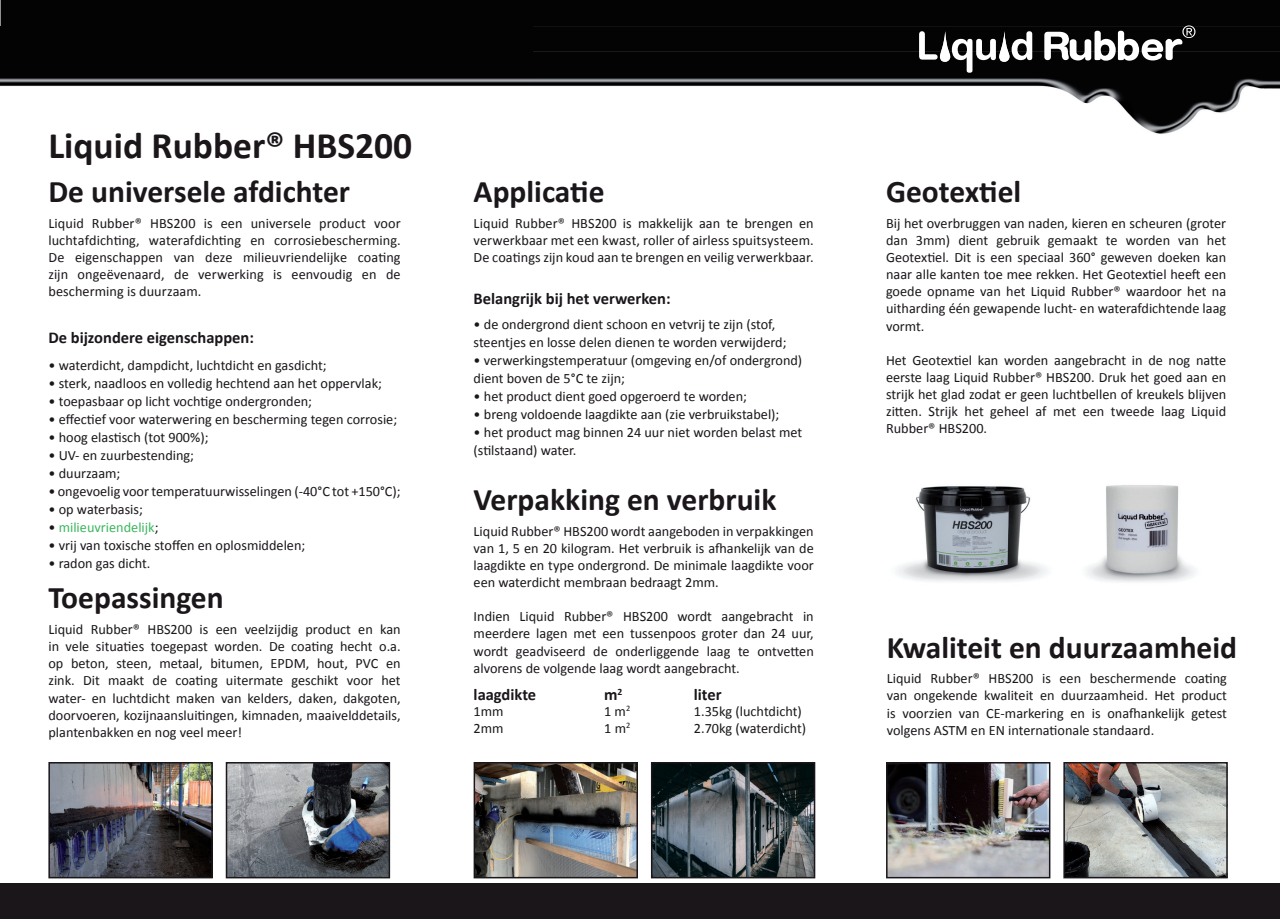
<style>
.page{position:relative;width:1280px;height:919px;background:#fff}
.page>*{position:absolute;margin:0;border:0;box-sizing:border-box;transform-origin:0 0}
.t1{font:700 37.5px "Calibri";color:#1a161a}
.t2{font:700 31.5px "Calibri";color:#1a161a}
.t3{font:700 16.5px "Calibri";color:#1a161a}
.t4{font:14.25px/17.1px "Calibri";color:#1a161a;text-align:justify}
.t5{font:14.25px "Calibri";color:#3cb65e}
.s1{color:#1a161a}
</style>
<div class="page">
<img style="left:1px;top:0;width:1279px;height:134px">
<img style="left:1px;top:27px;width:51px;height:25px">
<svg style="left:919px;top:31px;width:18px;height:29px"></svg>
<svg style="left:952px;top:39px;width:44px;height:34px"></svg>
<svg style="left:1012px;top:31px;width:20px;height:29px"></svg>
<svg style="left:999px;top:31px;width:10px;height:31px"></svg>
<svg style="left:940px;top:31px;width:10px;height:31px"></svg>
<svg style="left:1044px;top:25px;width:151px;height:36px"></svg>
<div style="left:1px;top:883px;width:1279px;height:35px;background:#1a161a"></div>
<img style="left:51px;top:765px;width:159px;height:110px">
<div style="left:48px;top:762px;width:165px;height:116px;border:2px solid #1a161a"></div>
<img style="left:229px;top:765px;width:158px;height:110px">
<div style="left:226px;top:762px;width:164px;height:116px;border:2px solid #1a161a"></div>
<img style="left:654px;top:765px;width:158px;height:110px">
<div style="left:651px;top:762px;width:164px;height:116px;border:2px solid #1a161a"></div>
<img style="left:889px;top:765px;width:158px;height:110px">
<div style="left:886px;top:762px;width:164px;height:116px;border:2px solid #1a161a"></div>
<img style="left:896px;top:485px;width:300px;height:98px">
<img style="left:1066px;top:765px;width:159px;height:110px">
<div style="left:1063px;top:762px;width:165px;height:116px;border:2px solid #1a161a"></div>
<img style="left:477px;top:765px;width:158px;height:110px">
<div style="left:474px;top:762px;width:164px;height:116px;border:2px solid #1a161a"></div>
<h1 class="t1" style="left:48px;top:122px;width:365px">Liquid Rubber® HBS200</h1>
<h2 class="t2" style="left:48px;top:172px;width:303px">De universele afdichter</h2>
<p class="t4" style="left:48px;top:214px;width:354px">Liquid Rubber® HBS200 is een universele product voor luchtafdichting, waterafdichting en corrosiebescherming.<br>De eigenschappen van deze milieuvriendelijke coating zijn ongeëvenaard, de verwerking is eenvoudig en de bescherming is duurzaam.</p>
<p class="t3" style="left:48px;top:327px;width:207px">De bijzondere eigenschappen:</p>
<p class="t4" style="left:48px;top:356px;width:280px">• waterdicht, dampdicht, luchtdicht en gasdicht;</p>
<p class="t4" style="left:48px;top:374px;width:335px">• sterk, naadloos en volledig hechtend aan het oppervlak;</p>
<p class="t4" style="left:48px;top:392px;width:265px">• toepasbaar op licht vochtige ondergronden;</p>
<p class="t4" style="left:48px;top:410px;width:350px">• effectief voor waterwering en bescherming tegen corrosie;</p>
<p class="t4" style="left:48px;top:428px;width:162px">• hoog elastisch (tot 900%);</p>
<p class="t4" style="left:48px;top:446px;width:147px">• UV- en zuurbestending;</p>
<p class="t4" style="left:48px;top:464px;width:73px">• duurzaam;</p>
<p class="t4" style="left:48px;top:482px;width:354px">• ongevoelig voor temperatuurwisselingen (-40°C tot +150°C);</p>
<p class="t4" style="left:48px;top:500px;width:96px">• op waterbasis;</p>
<p class="t5" style="left:48px;top:518px;width:112px"><span class="s1">•</span> milieuvriendelijk<span class="s1">;</span></p>
<p class="t4" style="left:48px;top:536px;width:258px">• vrij van toxische stoffen en oplosmiddelen;</p>
<p class="t4" style="left:48px;top:554px;width:104px">• radon gas dicht.</p>
<h2 class="t2" style="left:48px;top:578px;width:177px">Toepassingen</h2>
<p class="t4" style="left:48px;top:620px;width:354px">Liquid Rubber® HBS200 is een veelzijdig product en kan in vele situaties toegepast worden. De coating hecht o.a. op beton, steen, metaal, bitumen, EPDM, hout, PVC en zink. Dit maakt de coating uitermate geschikt voor het water- en luchtdicht maken van kelders, daken, dakgoten, doorvoeren, kozijnaansluitingen, kimnaden, maaivelddetails, plantenbakken en nog veel meer!</p>
<h2 class="t2" style="left:474px;top:172px;width:132px">Applicatie</h2>
<p class="t4" style="left:474px;top:214px;width:342px">Liquid Rubber® HBS200 is makkelijk aan te brengen en verwerkbaar met een kwast, roller of airless spuitsysteem.<br>De coatings zijn koud aan te brengen en veilig verwerkbaar.</p>
<p class="t3" style="left:474px;top:288px;width:199px">Belangrijk bij het verwerken:</p>
<p class="t4" style="left:474px;top:315px;width:314px;line-height:18px">• de ondergrond dient schoon en vetvrij te zijn (stof, steentjes en losse delen dienen te worden verwijderd;</p>
<p class="t4" style="left:474px;top:351px;width:330px;line-height:18px">• verwerkingstemperatuur (omgeving en/of ondergrond) dient boven de 5°C te zijn;</p>
<p class="t4" style="left:474px;top:387px;width:275px">• het product dient goed opgeroerd te worden;</p>
<p class="t4" style="left:474px;top:405px;width:307px">• breng voldoende laagdikte aan (zie verbruikstabel);</p>
<p class="t4" style="left:474px;top:423px;width:330px;line-height:18px">• het product mag binnen 24 uur niet worden belast met (stilstaand) water.</p>
<h2 class="t2" style="left:474px;top:480px;width:304px">Verpakking en verbruik</h2>
<p class="t4" style="left:474px;top:521px;width:342px">Liquid Rubber® HBS200 wordt aangeboden in verpakkingen van 1, 5 en 20 kilogram. Het verbruik is afhankelijk van de laagdikte en type ondergrond. De minimale laagdikte voor een waterdicht membraan bedraagt 2mm.</p>
<p class="t4" style="left:474px;top:607px;width:342px">Indien Liquid Rubber® HBS200 wordt aangebracht in meerdere lagen met een tussenpoos groter dan 24 uur, wordt geadviseerd de onderliggende laag te ontvetten alvorens de volgende laag wordt aangebracht.</p>
<p class="t4" style="left:474px;top:702px;width:31px">1mm<br>2mm</p>
<p class="t4" style="left:604px;top:702px;width:28px">1 m<sup>2<br></sup>1 m<sup>2</sup></p>
<p class="t4" style="left:694px;top:702px;width:114px">1.35kg (luchtdicht)<br>2.70kg (waterdicht)</p>
<p class="t3" style="left:474px;top:684px;width:64px">laagdikte</p>
<p class="t3" style="left:604px;top:684px;width:20px">m<sup>2</sup></p>
<p class="t3" style="left:694px;top:684px;width:29px">liter</p>
<h2 class="t2" style="left:886px;top:172px;width:137px">Geotextiel</h2>
<p class="t4" style="left:886px;top:214px;width:342px">Bij het overbruggen van naden, kieren en scheuren (groter dan 3mm) dient gebruik gemaakt te worden van het Geotextiel. Dit is een speciaal 360° geweven doeken kan naar alle kanten toe mee rekken. Het Geotextiel heeft een goede opname van het Liquid Rubber® waardoor het na uitharding één gewapende lucht- en waterafdichtende laag vormt.</p>
<p class="t4" style="left:886px;top:351px;width:342px">Het Geotextiel kan worden aangebracht in de nog natte eerste laag Liquid Rubber® HBS200. Druk het goed aan en strijk het glad zodat er geen luchtbellen of kreukels blijven zitten. Strijk het geheel af met een tweede laag Liquid Rubber® HBS200.</p>
<h2 class="t2" style="left:887px;top:627px;width:352px">Kwaliteit en duurzaamheid</h2>
<p class="t4" style="left:887px;top:669px;width:342px">Liquid Rubber® HBS200 is een beschermende coating van ongekende kwaliteit en duurzaamheid. Het product is voorzien van CE-markering en is onafhankelijk getest volgens ASTM en EN internationale standaard.</p>
</div>
